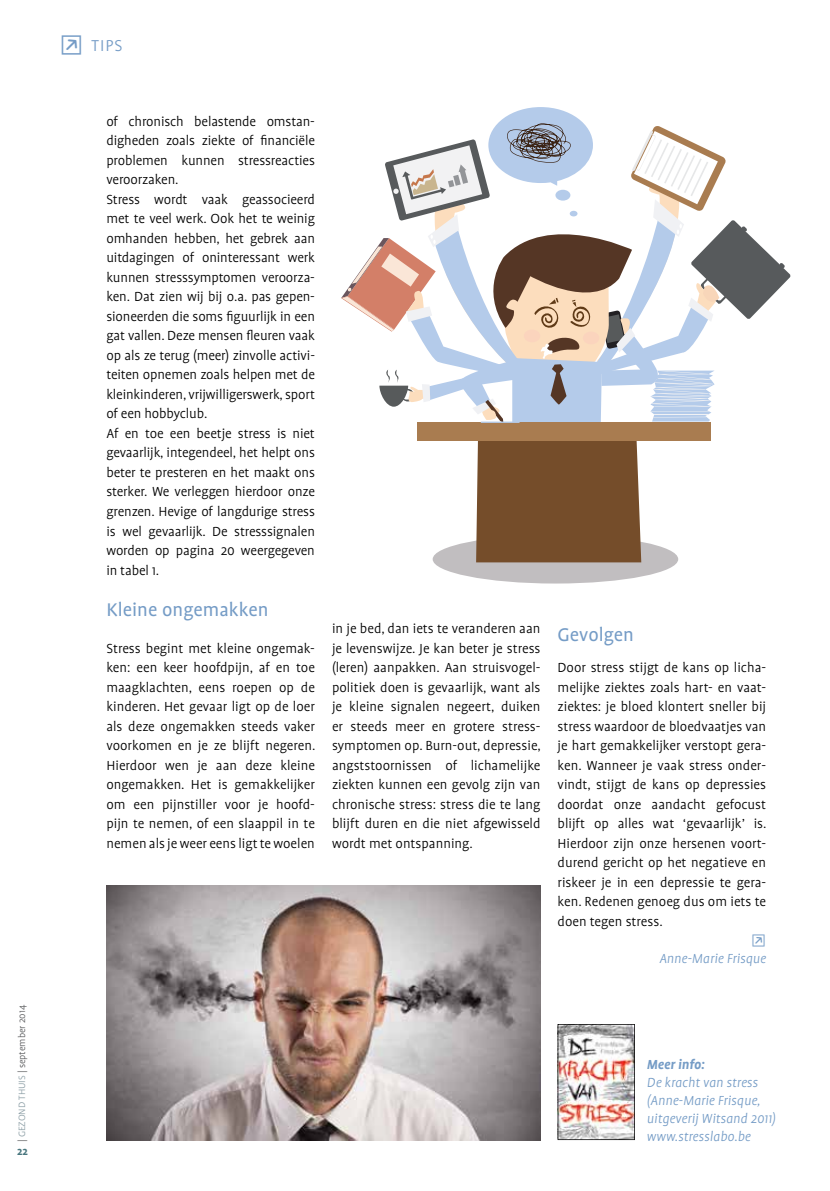
<style>
.page{position:relative;width:830px;height:1191px;background:#fff}
.page>*{position:absolute;margin:0;border:0;box-sizing:border-box;transform-origin:0 0}
.t1{font:21px "Profile Pro";letter-spacing:.005em;color:#759cc6}
.t2{font:300 18px "Profile Pro";color:#759cc6}
.t3{font:300 15px/19.5px "Profile Pro";letter-spacing:-.01em;color:#000;text-align:justify}
.t4{font:italic 300 15px/18px "Profile Pro";color:#759cc6}
.t5{font:italic 700 15px "Profile Pro";color:#759cc6}
.t6{font:15px "Button Bonus Square Positive";color:#759cc6}
.t7{font:700 12px "Profile Pro";color:#48767e}
.t8{font:300 10.5px "Profile Pro";color:#58595b}
.s1{color:#8d9fa6}
.s2{font-family:"Button Bonus Square Positive";font-weight:400;font-size:24px}
</style>
<div class="page">
<img style="left:557px;top:1024px;width:77px;height:116px">
<svg style="left:341px;top:107px;width:449px;height:476px"></svg>
<div style="left:569px;top:211px;width:8px;height:5px;background:#b4cbea;border-radius:50%"></div>
<img style="left:106px;top:885px;width:434px;height:255px">
<p class="t8" style="left:16px;top:1142px;width:138px;rotate:-90deg">| <span class="s1">GeZOND THUIS</span> | september 2014</p>
<p class="t7" style="left:17px;top:1144px;width:12px">22</p>
<p class="t2" style="left:60px;top:36px;width:64px"><span class="s2">W</span> TIPS</p>
<p class="t3" style="left:106px;top:112px;width:210px;text-align:left">of chronisch belastende omstan&shy;digheden zoals ziekte of financiële problemen kunnen stressreacties veroorzaken.<br>Stress wordt vaak geassocieerd met te veel werk. Ook het te weinig omhanden hebben, het gebrek aan uitdagingen of oninteressant werk kunnen stresssymptomen veroorza&shy;ken. Dat zien wij bij o.a. pas gepen&shy;sioneerden die soms figuurlijk in een gat vallen. Deze mensen fleuren vaak op als ze terug (meer) zinvolle activi&shy;teiten opnemen zoals helpen met de kleinkinderen, vrijwilligerswerk, sport of een hobbyclub.<br>Af en toe een beetje stress is niet gevaarlijk, integendeel, het helpt ons beter te presteren en het maakt ons sterker. We verleggen hierdoor onze grenzen. Hevige of langdurige stress is wel gevaarlijk. De stresssignalen worden op pagina 20 weergegeven in tabel 1.</p>
<h1 class="t1" style="left:106px;top:598px;width:163px">Kleine ongemakken</h1>
<p class="t3" style="left:106px;top:639px;width:210px">Stress begint met kleine ongemak&shy;ken: een keer hoofdpijn, af en toe maagklachten, eens roepen op de kinderen. Het gevaar ligt op de loer als deze ongemakken steeds vaker voorkomen en je ze blijft negeren.<br>Hierdoor wen je aan deze kleine ongemakken. Het is gemakkelijker om een pijnstiller voor je hoofd&shy;pijn te nemen, of een slaappil in te nemen als je weer eens ligt te woelen</p>
<p class="t3" style="left:332px;top:619px;width:210px">in je bed, dan iets te veranderen aan je levenswijze. Je kan beter je stress (leren) aanpakken. Aan struisvogel&shy;politiek doen is gevaarlijk, want als je kleine signalen negeert, duiken er steeds meer en grotere stress&shy;symptomen op. Burn-out, depressie, angststoornissen of lichamelijke ziekten kunnen een gevolg zijn van chronische stress: stress die te lang blijft duren en die niet afgewisseld wordt met ontspanning.</p>
<h1 class="t1" style="left:557px;top:622px;width:78px">Gevolgen</h1>
<p class="t3" style="left:557px;top:658px;width:210px">Door stress stijgt de kans op licha&shy;melijke ziektes zoals hart- en vaat&shy;ziektes: je bloed klontert sneller bij stress waardoor de bloedvaatjes van je hart gemakkelijker verstopt gera&shy;ken. Wanneer je vaak stress onder&shy;vindt, stijgt de kans op depressies doordat onze aandacht gefocust blijft op alles wat ‘gevaarlijk’ is.<br>Hierdoor zijn onze hersenen voort&shy;durend gericht op het negatieve en riskeer je in een depressie te gera&shy;ken. redenen genoeg dus om iets te doen tegen stress.</p>
<p class="t6" style="left:750px;top:934px;width:16px">W</p>
<p class="t4" style="left:659px;top:950px;width:108px">Anne-Marie Frisque</p>
<p class="t5" style="left:646px;top:1055px;width:59px">Meer info:</p>
<p class="t4" style="left:646px;top:1073px;width:130px">De kracht van stress (Anne-Marie Frisque, uitgeverij Witsand 2011) www.stresslabo.be</p>
</div>
